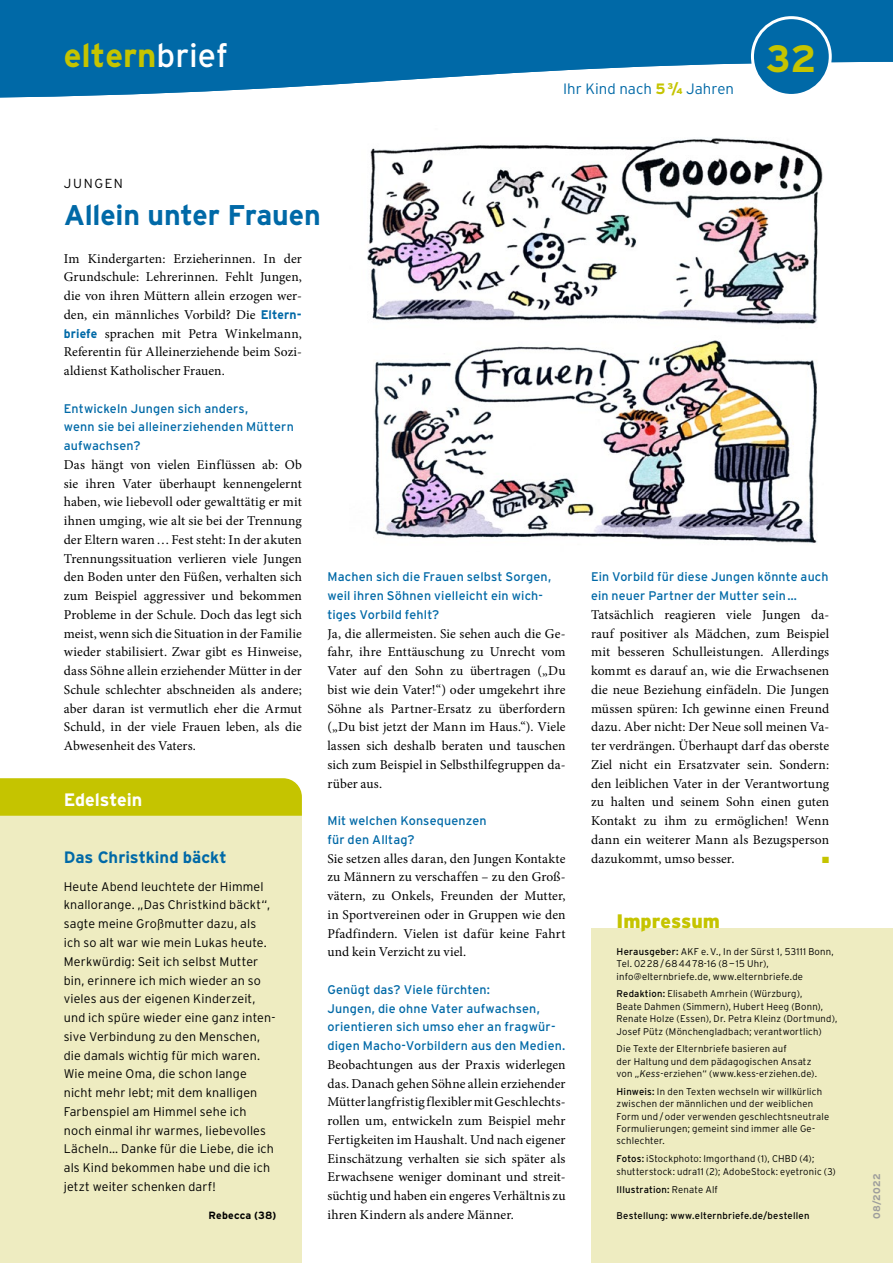
<style>
.page{position:relative;width:893px;height:1263px;background:#fff}
.page>*{position:absolute;margin:0;border:0;box-sizing:border-box;transform-origin:0 0}
.t1{font:700 37.95px "Interstate";color:#c5c400}
.t2{font:700 33px "Interstate";color:#c5c400}
.Headline__2015{font:700 28.5px "Interstate";letter-spacing:-.005em;color:#0069a7}
.t3{font:900 19.5px "Interstate";color:#c5c400}
.Kasten_Dachzeile__20{font:700 18px "Interstate";color:#fff}
.Kasten_Head__2015{font:700 16.5px "Interstate";color:#0069a7}
.Ihr_Kind_nach{font:300 15px "Interstate";letter-spacing:.005em;color:#0069a7}
.Lauftext__2015{font:13.5px/18.8px "Minion Pro";letter-spacing:.005em;color:#000;text-align:justify}
.Dachzeile__2015{font:300 13.2px "Interstate";letter-spacing:.13em;color:#000}
.Kasten_Lauftext__201{font:300 12.6px/18.8px "Interstate";letter-spacing:.01em;color:#000}
.Lauftext_Interview-F{font:12.6px/18.8px "Interstate";letter-spacing:.015em;color:#0069a7}
.Autor__2015{font:700 10.5px "Interstate";letter-spacing:.02em;color:#000}
.t4{font:300 9.75px/12.3px "Interstate";letter-spacing:.02em;color:#000}
._13_Impressum_-_Lauf{font:9.75px "Interstate";letter-spacing:.02em;color:#000}
.t5{font:700 9.6px "Interstate";letter-spacing:.01em;color:#9d9d9c}
.Lauftext__2015-2{font:9px "Zapf Dingbats ITC";color:#c5c400}
.s1{font-weight:400;color:#fff}
.s2{font-weight:700;color:#c5c400}
.s3{font-weight:900;font-size:8.25px;color:#c5c400}
.s4{font-family:"Interstate";font-weight:700;font-size:12.6px;color:#0069a7}
.s5{font-weight:400}
.s6{font-style:italic}
.s7{font-weight:300}
</style>
<div class="page">
<svg style="left:0;top:0;width:893px;height:98px;fill:#0069a7"></svg>
<div style="left:752px;top:18px;width:78px;height:77px;background:#0069a7;border-radius:50%"></div>
<div style="left:751px;top:16px;width:81px;height:81px;border:3px solid #fff;border-radius:50%"></div>
<div style="left:591px;top:928px;width:302px;height:335px;background:#eeecc1"></div>
<img style="left:367px;top:138px;width:456px;height:406px">
<div style="left:0;top:811px;width:302px;height:452px;background:#eeecc1"></div>
<div style="left:0;top:778px;width:302px;height:38px;background:#c5c400"></div>
<p class="t2" style="left:64px;top:37px;width:166px">eltern<span class="s1">brief</span></p>
<p class="t1" style="left:766px;top:37px;width:52px">32</p>
<p class="Dachzeile__2015" style="left:64px;top:175px;width:61px">JUNGEN</p>
<p class="Headline__2015" style="left:64px;top:199px;width:258px">Allein unter Frauen</p>
<p class="Ihr_Kind_nach" style="left:563px;top:80px;width:173px">Ihr Kind nach <span class="s2">5</span> <sup>3</sup><span class="s2">/</span><span class="s3">4</span> Jahren</p>
<p class="Lauftext__2015" style="left:64px;top:249px;width:240px">Im Kindergarten: Erzieherinnen. In der Grundschule: Lehrerinnen. Fehlt Jungen, die von ihren Müttern allein erzogen wer&shy;den, ein männliches Vorbild? Die <span class="s4">Eltern&shy;briefe</span> sprachen mit Petra Winkelmann, Referentin für Alleinerziehende beim Sozi&shy;aldienst Katholischer Frauen.</p>
<p class="Lauftext_Interview-F" style="left:64px;top:399px;width:232px">Entwickeln Jungen sich anders,<br>wenn sie bei alleinerziehenden Müttern aufwachsen?</p>
<p class="Lauftext__2015" style="left:64px;top:455px;width:240px">Das hängt von vielen Einflüssen ab: Ob sie ihren Vater überhaupt kennengelernt haben, wie liebevoll oder gewalttätig er mit ihnen umging, wie alt sie bei der Trennung der Eltern waren…Fest steht: In der akuten Trennungssituation verlieren viele Jungen den Boden unter den Füßen, verhalten sich zum Beispiel aggressiver und bekommen Probleme in der Schule. Doch das legt sich meist, wenn sich die Situation in der Familie wieder stabilisiert. Zwar gibt es Hinweise, dass Söhne allein erziehender Mütter in der Schule schlechter abschneiden als andere; aber daran ist vermutlich eher die Armut Schuld, in der viele Frauen leben, als die Abwesenheit des Vaters.</p>
<p class="Lauftext_Interview-F" style="left:591px;top:567px;width:239px">Ein Vorbild für diese Jungen könnte auch ein neuer Partner der Mutter sein…</p>
<p class="Lauftext__2015" style="left:591px;top:605px;width:240px">Tatsächlich reagieren viele Jungen da&shy;rauf positiver als Mädchen, zum Beispiel mit besseren Schulleistungen. Allerdings kommt es darauf an, wie die Erwachsenen die neue Beziehung einfädeln. Die Jungen müssen spüren: Ich gewinne einen Freund dazu. Aber nicht: Der Neue soll meinen Va&shy;ter verdrängen. Überhaupt darf das oberste Ziel nicht ein Ersatzvater sein. Sondern: den leiblichen Vater in der Verantwortung zu halten und seinem Sohn einen guten Kontakt zu ihm zu ermöglichen! Wenn dann ein weiterer Mann als Bezugsperson</p>
<p class="Lauftext_Interview-F" style="left:327px;top:567px;width:225px">Machen sich die Frauen selbst Sorgen, weil ihren Söhnen vielleicht ein wich&shy;tiges Vorbild fehlt?</p>
<p class="Lauftext__2015" style="left:327px;top:624px;width:240px">Ja, die allermeisten. Sie sehen auch die Ge&shy;fahr, ihre Enttäuschung zu Unrecht vom Vater auf den Sohn zu übertragen („Du bist wie dein Vater!“) oder umgekehrt ihre Söhne als Partner-Ersatz zu überfordern („Du bist jetzt der Mann im Haus.“). Viele lassen sich deshalb beraten und tauschen sich zum Beispiel in Selbsthilfegruppen da&shy;rüber aus.</p>
<p class="Lauftext_Interview-F" style="left:327px;top:811px;width:161px">Mit welchen Konsequenzen für den Alltag?</p>
<p class="Lauftext__2015" style="left:327px;top:849px;width:240px">Sie setzen alles daran, den Jungen Kontakte zu Männern zu verschaffen – zu den Groß&shy;vätern, zu Onkels, Freunden der Mutter, in Sportvereinen oder in Gruppen wie den Pfadfindern. Vielen ist dafür keine Fahrt und kein Verzicht zu viel.</p>
<p class="Lauftext_Interview-F" style="left:327px;top:980px;width:240px">Genügt das? Viele fürchten:<br>Jungen, die ohne Vater aufwachsen, orientieren sich umso eher an fragwür&shy;digen Macho-Vorbildern aus den Medien.</p>
<p class="Lauftext__2015" style="left:327px;top:1055px;width:240px">Beobachtungen aus der Praxis widerlegen das. Danach gehen Söhne allein erziehender Mütter langfristig flexibler mit Geschlechts&shy;rollen um, entwickeln zum Beispiel mehr Fertigkeiten im Haushalt. Und nach eigener Einschätzung verhalten sie sich später als Erwachsene weniger dominant und streit&shy;süchtig und haben ein engeres Verhältnis zu ihren Kindern als andere Männer.</p>
<p class="Kasten_Dachzeile__20" style="left:64px;top:790px;width:80px">Edelstein</p>
<p class="Kasten_Head__2015" style="left:64px;top:847px;width:164px">Das Christkind bäckt</p>
<p class="Lauftext__2015" style="left:591px;top:849px;width:145px">dazukommt, umso besser.</p>
<p class="Lauftext__2015-2" style="left:822px;top:855px;width:8px">■</p>
<p class="Kasten_Lauftext__201" style="left:64px;top:877px;width:213px">Heute Abend leuchtete der Himmel knallorange. „Das Christkind bäckt“, sagte meine Großmutter dazu, als ich so alt war wie mein Lukas heute.<br>Merkwürdig: Seit ich selbst Mutter bin, erinnere ich mich wieder an so vieles aus der eigenen Kinderzeit, und ich spüre wieder eine ganz inten&shy;sive Verbindung zu den Menschen, die damals wichtig für mich waren.<br>Wie meine Oma, die schon lange nicht mehr lebt; mit dem knalligen Farbenspiel am Himmel sehe ich noch einmal ihr warmes, liebevolles Lächeln… Danke für die Liebe, die ich als Kind bekommen habe und die ich jetzt weiter schenken darf!</p>
<p class="Autor__2015" style="left:209px;top:1209px;width:69px">Rebecca (38)</p>
<p class="t3" style="left:617px;top:910px;width:105px">Impressum</p>
<p class="t4" style="left:617px;top:945px;width:219px"><span class="s5">Herausgeber:</span> AKF e.V., In der Sürst 1, 53111 Bonn,<br>Tel. 0228/684478-16 (8—15 Uhr), info@elternbriefe.de, www.elternbriefe.de</p>
<p class="t4" style="left:617px;top:988px;width:222px"><span class="s5">Redaktion:</span> Elisabeth Amrhein (Würzburg),<br>Beate Dahmen (Simmern), Hubert Heeg (Bonn), Renate Holze (Essen), Dr. Petra Kleinz (Dortmund), Josef Pütz (Mönchengladbach; verantwortlich)</p>
<p class="t4" style="left:617px;top:1043px;width:202px">Die Texte der Elternbriefe basieren auf<br>der Haltung und dem pädagogischen Ansatz von „<span class="s6">Kess</span>-erziehen“ (www.kess-erziehen.de).</p>
<p class="t4" style="left:617px;top:1085px;width:214px"><span class="s5">Hinweis:</span> In den Texten wechseln wir willkürlich zwischen der männlichen und der weiblichen Form und/oder verwenden geschlechtsneutrale Formulierungen; gemeint sind immer alle Ge&shy;schlechter.</p>
<p class="t4" style="left:617px;top:1153px;width:221px"><span class="s5">Fotos:</span> iStockphoto: Imgorthand (1), CHBD (4); shutterstock: udra11 (2); AdobeStock: eyetronic (3)</p>
<p class="_13_Impressum_-_Lauf" style="left:617px;top:1184px;width:103px">Illustration: <span class="s7">Renate Alf</span></p>
<p class="_13_Impressum_-_Lauf" style="left:617px;top:1210px;width:194px">Bestellung: www.elternbriefe.de/bestellen</p>
<p class="t5" style="left:871px;top:1219px;width:47px;rotate:-90deg">08/2022</p>
</div>
